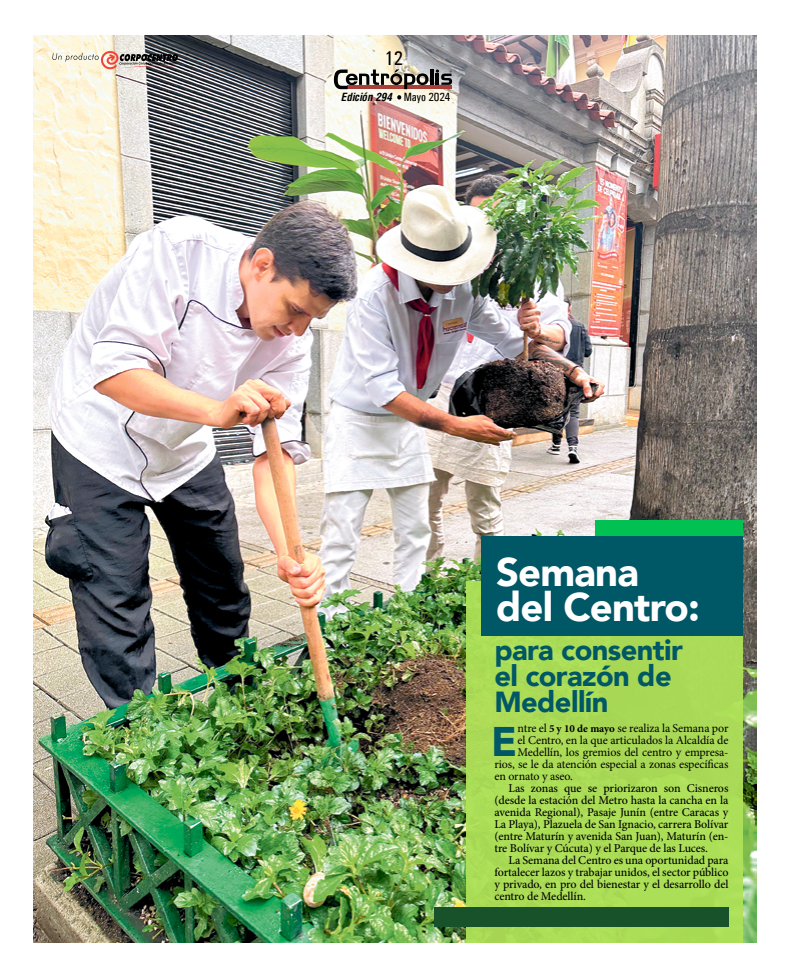
<style>
.page{position:relative;width:794px;height:978px;background:#fff}
.page>*{position:absolute;margin:0;border:0;box-sizing:border-box;transform-origin:0 0}
.t1{font:900 41.3px "Avenir";color:#005766}
.t2{font:900 40px/35px "Avenir";letter-spacing:-.02em;color:#fff}
.t3{font:900 29px/26px "Avenir";letter-spacing:-.02em;color:#005766}
.t4{font:500 condensed 20px "Univers";color:#000}
.t5{font:500 12px/12px "Minion Pro";letter-spacing:-.01em;color:#000;text-align:justify}
.t6{font:12px "Minion Pro";letter-spacing:-.01em;color:#000}
.t7{font:italic 700 condensed 11px "Helvetica";color:#000}
.s1{font-family:"Univers";font-weight:500;font-style:normal;font-size:12px}
.s2{font-family:"Minion Variable Concept";font-size:10.8px}
</style>
<div class="page">
<img style="left:33px;top:35px;width:723px;height:908px">
<svg style="left:52px;top:51px;width:126px;height:18px;background:#b4a59b"></svg>
<svg style="left:397px;top:95px;width:4px;height:5px"></svg>
<svg style="left:334px;top:64px;width:118px;height:25px;background:#9a8a82"></svg>
<div style="left:466px;top:581px;width:277px;height:362px;background:#afe258"></div>
<div style="left:481px;top:536px;width:262px;height:99px;background:#005766"></div>
<div style="left:434px;top:908px;width:294px;height:19px;background:#17522b"></div>
<div style="left:595px;top:521px;width:148px;height:15px;background:#00c152"></div>
<h3 class="t4" style="left:385px;top:46px;width:20px">12</h3>
<p class="t7" style="left:341px;top:90px;width:111px">Edición 294 <span class="s1">Mayo 2024</span></p>
<h2 class="t2" style="left:496px;top:553px;width:205px">Semana del Centro:</h2>
<h3 class="t3" style="left:494px;top:637px;width:190px">para consentir el corazón de<br>Medellín</h3>
<h1 class="t1" style="left:491px;top:707px;width:28px">E</h1>
<p class="t6" style="left:517px;top:720px;width:212px">ntre el <span class="s2">5 y 10 de mayo</span> se realiza la Semana por</p>
<p class="t6" style="left:517px;top:732px;width:212px">el Centro, en la que articulados la Alcaldía de</p>
<p class="t6" style="left:517px;top:744px;width:212px">Medellín, los gremios del centro y empresa-</p>
<p class="t6" style="left:494px;top:756px;width:235px">rios, se le da atención especial a zonas específicas</p>
<p class="t6" style="left:494px;top:768px;width:80px">en ornato y aseo.</p>
<p class="t5" style="left:494px;top:782px;width:236px;text-indent:14px">Las zonas que se priorizaron son Cisneros (desde la estación del Metro hasta la cancha en la avenida Regional), Pasaje Junín (entre Caracas y La Playa), Plazuela de San Ignacio, carrera Bolívar (entre Maturín y avenida San Juan), Maturín (en&shy;tre Bolívar y Cúcuta) y el Parque de las Luces.</p>
<p class="t5" style="left:494px;top:854px;width:236px;text-indent:14px">La Semana del Centro es una oportunidad para fortalecer lazos y trabajar unidos, el sector público y privado, en pro del bienestar y el desarrollo del centro de Medellín.</p>
</div>
